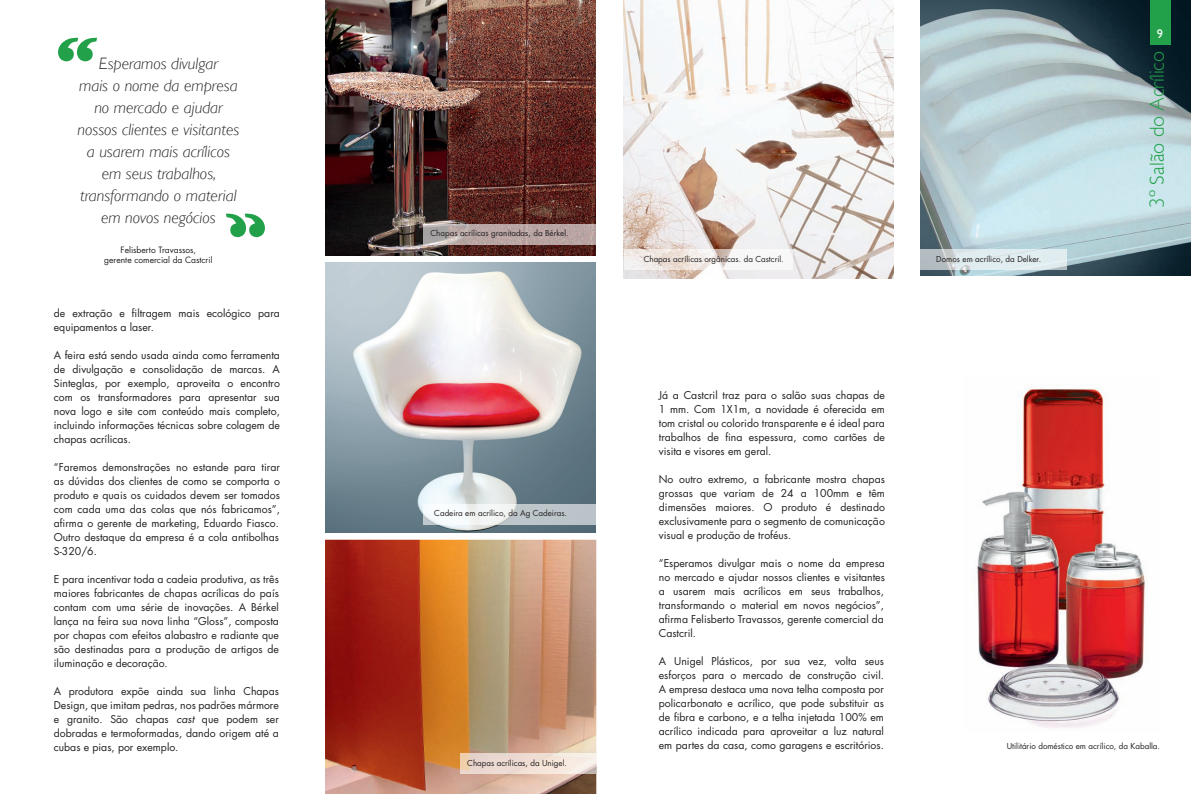
<style>
.page{position:relative;width:1191px;height:794px;background:#fff}
.page>*{position:absolute;margin:0;border:0;box-sizing:border-box;transform-origin:0 0}
.t1{font:italic 700 68.5px "Gill Sans";color:#22a14a}
.t2{font:300 20.4px "Gill Sans";color:#22a14a}
.t3{font:italic 300 16.5px/22px "Gill Sans";color:#231f20;text-align:center}
.t4{font:12.4px "Gill Sans";color:#fff}
.t5{font:10.5px/14px "Futura";color:#231f20;text-align:justify}
.t6{font:8.5px "Futura";color:#231f20}
.t7{font:8px "Futura";color:#231f20}
.s1{font-style:italic}
</style>
<div class="page">
<img style="left:920px;top:0;width:270px;height:276px">
<img style="left:624px;top:0;width:269px;height:279px">
<div style="left:1149px;top:0;width:21px;height:45px;background:#22a14a"></div>
<img style="left:977px;top:388px;width:168px;height:340px">
<svg style="left:624px;top:249px;width:168px;height:21px"></svg>
<svg style="left:920px;top:249px;width:146px;height:21px;fill:#e0edf0"></svg>
<img style="left:325px;top:263px;width:271px;height:269px">
<img style="left:325px;top:0;width:271px;height:255px">
<img style="left:325px;top:540px;width:271px;height:254px">
<svg style="left:460px;top:753px;width:136px;height:21px;fill:#efdcd3"></svg>
<svg style="left:423px;top:504px;width:173px;height:21px;fill:#bec7cc"></svg>
<svg style="left:423px;top:224px;width:173px;height:21px;fill:#b9a5a3"></svg>
<p class="t1" style="left:55px;top:22px;width:41px">“</p>
<p class="t3" style="left:78px;top:53px;width:163px">Esperamos divulgar<br>mais o nome da empresa no mercado e ajudar nossos clientes e visitantes a usarem mais acrílicos em seus trabalhos, transformando o material em novos negócios</p>
<p class="t6" style="left:121px;top:245px;width:77px">Felisberto Travassos,</p>
<p class="t6" style="left:104px;top:255px;width:110px">gerente comercial da Castcril</p>
<p class="t5" style="left:54px;top:306px;width:228px">de extração e filtragem mais ecológico para equipamentos a laser.</p>
<p class="t5" style="left:54px;top:348px;width:228px">A feira está sendo usada ainda como ferramenta de divulgação e consolidação de marcas. A Sinteglas, por exemplo, aproveita o encontro com os transformadores para apresentar sua nova logo e site com conteúdo mais completo, incluindo informações técnicas sobre colagem de chapas acrílicas.</p>
<p class="t5" style="left:54px;top:460px;width:228px">“Faremos demonstrações no estande para tirar as dúvidas dos clientes de como se comporta o produto e quais os cuidados devem ser tomados com cada uma das colas que nós fabricamos”, afirma o gerente de marketing, Eduardo Fiasco.<br>Outro destaque da empresa é a cola antibolhas S-320/6.</p>
<p class="t5" style="left:54px;top:572px;width:227px">E para incentivar toda a cadeia produtiva, as três maiores fabricantes de chapas acrílicas do país contam com uma série de inovações. A Bérkel lança na feira sua nova linha “Gloss”, composta por chapas com efeitos alabastro e radiante que são destinadas para a produção de artigos de iluminação e decoração.</p>
<p class="t5" style="left:54px;top:684px;width:227px">A produtora expõe ainda sua linha Chapas Design, que imitam pedras, nos padrões mármore e granito. São chapas <span class="s1">cast</span> que podem ser dobradas e termoformadas, dando origem até a cubas e pias, por exemplo.</p>
<p class="t7" style="left:430px;top:228px;width:140px">Chapas acrílicas granitadas, da Bérkel.</p>
<p class="t7" style="left:434px;top:508px;width:134px">Cadeira em acrílico, da Ag Cadeiras.</p>
<p class="t7" style="left:467px;top:757px;width:101px">Chapas acrílicas, da Unigel.</p>
<p class="t4" style="left:1157px;top:26px;width:8px">9</p>
<p class="t7" style="left:644px;top:253px;width:141px">Chapas acrílicas orgânicas. da Castcril.</p>
<p class="t7" style="left:936px;top:253px;width:106px">Domos em acrílico, da Delker.</p>
<p class="t2" style="left:1145px;top:208px;width:158px;rotate:-90deg">3º Salão do Acrílico</p>
<p class="t5" style="left:659px;top:388px;width:228px">Já a Castcril traz para o salão suas chapas de 1 mm. Com 1X1m, a novidade é oferecida em tom cristal ou colorido transparente e é ideal para trabalhos de fina espessura, como cartões de visita e visores em geral.</p>
<p class="t5" style="left:659px;top:472px;width:228px">No outro extremo, a fabricante mostra chapas grossas que variam de 24 a 100mm e têm dimensões maiores. O produto é destinado exclusivamente para o segmento de comunicação visual e produção de troféus.</p>
<p class="t5" style="left:659px;top:556px;width:228px">“Esperamos divulgar mais o nome da empresa no mercado e ajudar nossos clientes e visitantes a usarem mais acrílicos em seus trabalhos, transformando o material em novos negócios”, afirma Felisberto Travassos, gerente comercial da Castcril.</p>
<p class="t5" style="left:659px;top:654px;width:227px">A Unigel Plásticos, por sua vez, volta seus esforços para o mercado de construção civil.<br>A empresa destaca uma nova telha composta por policarbonato e acrílico, que pode substituir as de fibra e carbono, e a telha injetada 100% em acrílico indicada para aproveitar a luz natural em partes da casa, como garagens e escritórios.</p>
<p class="t7" style="left:1006px;top:741px;width:155px">Utilitário doméstico em acrílico, da Kaballa.</p>
</div>
